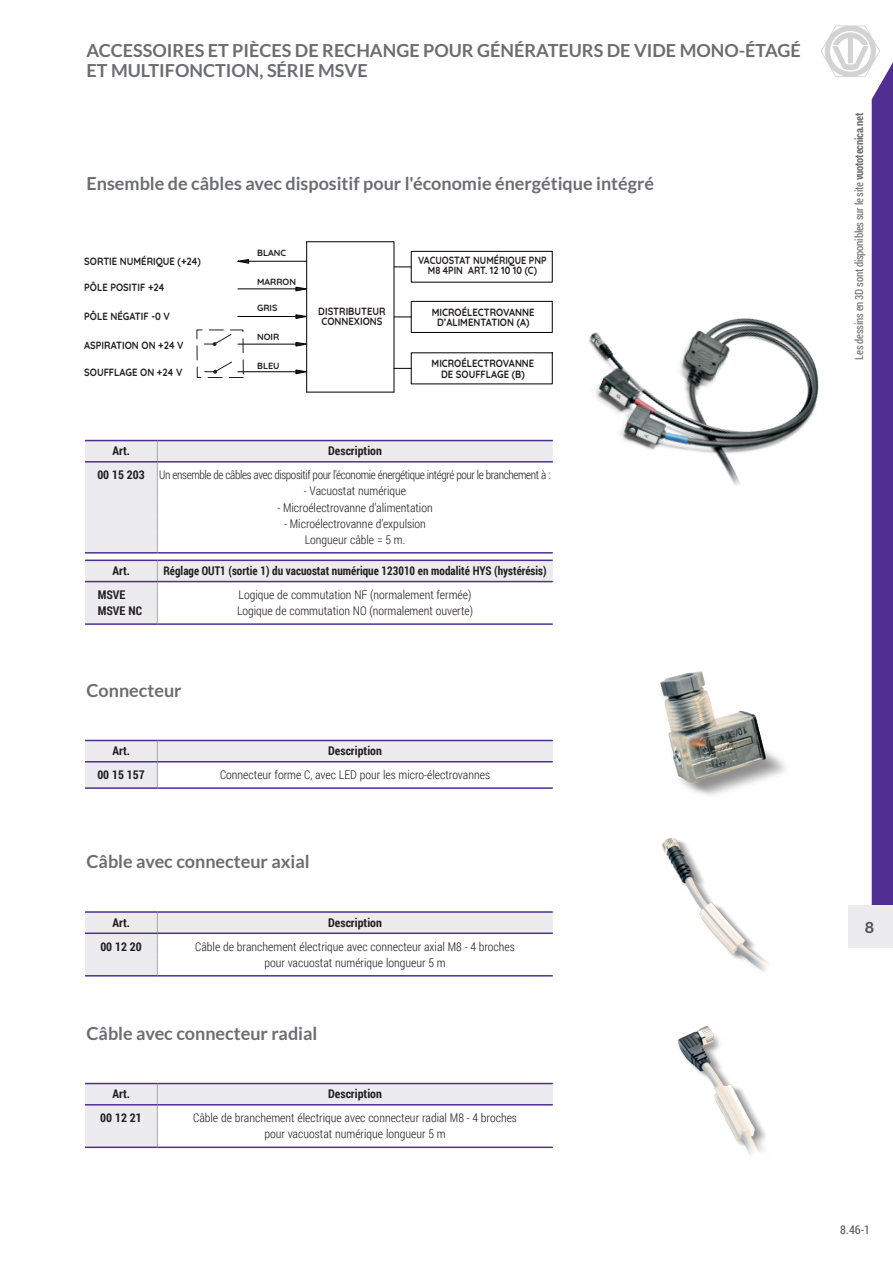
<style>
.page{position:relative;width:893px;height:1263px;background:#fff}
.page>*{position:absolute;margin:0;border:0;box-sizing:border-box;transform-origin:0 0}
.Titolo_prodotto{font:700 18px "Lato";color:#6c6d70}
.t1{font:700 15.75px "Helvetica Neue LT Std";color:#57585a}
.Titolo_tabella_Light{font:300 12px "Roboto Condensed";color:#231f20}
.Titolo_tabella{font:700 12px "Roboto Condensed";color:#231f20}
.Titolo_tabella_Light-2{font:300 12px "Roboto Condensed";letter-spacing:-.03em;color:#231f20;scale:.95 1}
.Titolo_tabella-2{font:700 12px "Roboto Condensed";color:#231f20;scale:.94 1}
.t2{font:12px "Roboto Condensed";color:#57585a}
.t3{font:11.25px "Roboto Condensed";letter-spacing:-.02em;color:#6c6d70;scale:.95 1}
.t4{font:700 10.5px/10.5px "Quicksand";color:#231f20;text-align:center;scale:.9 1}
.t5{font:700 10.5px/10.5px "Quicksand";color:#231f20;text-align:center;scale:.87 1}
.t6{font:700 9px "Quicksand";color:#231f20}
.s1{font-weight:700}
</style>
<div class="page">
<div style="left:848px;top:905px;width:45px;height:42px;background:#ececee"></div>
<svg style="left:821px;top:25px;width:72px;height:880px"></svg>
<img style="left:519px;top:217px;width:353px;height:301px">
<img style="left:660px;top:671px;width:125px;height:124px">
<img style="left:662px;top:838px;width:93px;height:123px">
<img style="left:677px;top:1026px;width:89px;height:117px">
<svg style="left:693px;top:455px;width:92px;height:63px"></svg>
<div style="left:743px;top:941px;width:72px;height:72px;background:#fff;border-radius:50%"></div>
<div style="left:729px;top:1135px;width:61px;height:61px;background:#fff;border-radius:50%"></div>
<hr style="left:307px;top:392px;width:87px;height:1px;background:#000">
<hr style="left:247px;top:261px;width:60px;height:1px;background:#000">
<svg style="left:238px;top:259px;width:11px;height:5px"></svg>
<hr style="left:238px;top:289px;width:59px;height:1px;background:#000">
<hr style="left:238px;top:316px;width:59px;height:1px;background:#000">
<hr style="left:238px;top:344px;width:59px;height:1px;background:#000">
<hr style="left:238px;top:371px;width:59px;height:1px;background:#000">
<svg style="left:296px;top:241px;width:257px;height:151px"></svg>
<svg style="left:205px;top:361px;width:27px;height:12px"></svg>
<svg style="left:204px;top:334px;width:28px;height:12px"></svg>
<svg style="left:85px;top:441px;width:468px;height:111px"></svg>
<svg style="left:157px;top:441px;width:1px;height:111px"></svg>
<hr style="left:157px;top:461px;width:396px;height:2px;background:#502e92">
<hr style="left:85px;top:552px;width:72px;height:2px;background:#502e92">
<hr style="left:157px;top:552px;width:396px;height:2px;background:#502e92">
<hr style="left:85px;top:440px;width:72px;height:1px;background:#502e92">
<hr style="left:157px;top:440px;width:396px;height:1px;background:#502e92">
<hr style="left:85px;top:461px;width:72px;height:2px;background:#502e92">
<svg style="left:85px;top:561px;width:468px;height:62px"></svg>
<hr style="left:157px;top:581px;width:396px;height:1px;background:#502e92">
<hr style="left:85px;top:623px;width:72px;height:2px;background:#502e92">
<hr style="left:157px;top:623px;width:396px;height:2px;background:#502e92">
<hr style="left:85px;top:560px;width:72px;height:1px;background:#502e92">
<hr style="left:157px;top:560px;width:396px;height:1px;background:#502e92">
<hr style="left:85px;top:581px;width:72px;height:1px;background:#502e92">
<svg style="left:85px;top:741px;width:468px;height:46px"></svg>
<hr style="left:157px;top:761px;width:396px;height:1px;background:#502e92">
<hr style="left:85px;top:787px;width:72px;height:2px;background:#502e92">
<hr style="left:157px;top:787px;width:396px;height:2px;background:#502e92">
<hr style="left:85px;top:740px;width:72px;height:1px;background:#502e92">
<hr style="left:157px;top:740px;width:396px;height:1px;background:#502e92">
<hr style="left:85px;top:761px;width:72px;height:1px;background:#502e92">
<svg style="left:85px;top:913px;width:468px;height:62px"></svg>
<hr style="left:157px;top:932px;width:396px;height:2px;background:#502e92">
<hr style="left:85px;top:975px;width:72px;height:1px;background:#502e92">
<hr style="left:157px;top:975px;width:396px;height:1px;background:#502e92">
<hr style="left:85px;top:911px;width:72px;height:2px;background:#502e92">
<hr style="left:157px;top:911px;width:396px;height:2px;background:#502e92">
<hr style="left:85px;top:932px;width:72px;height:2px;background:#502e92">
<svg style="left:85px;top:1084px;width:468px;height:62px"></svg>
<hr style="left:157px;top:1104px;width:396px;height:1px;background:#502e92">
<hr style="left:85px;top:1146px;width:72px;height:2px;background:#502e92">
<hr style="left:157px;top:1146px;width:396px;height:2px;background:#502e92">
<hr style="left:85px;top:1083px;width:72px;height:1px;background:#502e92">
<hr style="left:157px;top:1083px;width:396px;height:1px;background:#502e92">
<hr style="left:85px;top:1104px;width:72px;height:1px;background:#502e92">
<p class="Titolo_prodotto" style="left:87px;top:40px;width:716px">ACCESSOIRES ET PIÈCES DE RECHANGE POUR GÉNÉRATEURS DE VIDE MONO-ÉTAGÉ</p>
<p class="Titolo_prodotto" style="left:87px;top:60px;width:283px">ET MULTIFONCTION, SÉRIE MSVE</p>
<p class="Titolo_prodotto" style="left:87px;top:173px;width:569px">Ensemble de câbles avec dispositif pour l'économie énergétique intégré</p>
<p class="t4" style="left:84px;top:255px;width:131px">SORTIE NUMÉRIQUE (+24)</p>
<p class="t4" style="left:84px;top:281px;width:91px">PÔLE POSITIF +24</p>
<p class="t4" style="left:84px;top:310px;width:97px">PÔLE NÉGATIF -0 V</p>
<p class="t4" style="left:84px;top:339px;width:112px">ASPIRATION ON +24 V</p>
<p class="t4" style="left:84px;top:366px;width:111px">SOUFFLAGE ON +24 V</p>
<p class="t6" style="left:257px;top:246px;width:30px">BLANC</p>
<p class="t6" style="left:257px;top:275px;width:40px">MARRON</p>
<p class="t6" style="left:257px;top:301px;width:22px">GRIS</p>
<p class="t6" style="left:257px;top:330px;width:24px">NOIR</p>
<p class="t6" style="left:257px;top:358px;width:24px">BLEU</p>
<p class="t4" style="left:318px;top:305px;width:76px">DISTRIBUTEUR</p>
<p class="t4" style="left:321px;top:315px;width:69px">CONNEXIONS</p>
<p class="t5" style="left:418px;top:254px;width:149px">VACUOSTAT NUMÉRIQUE PNP<br>M8 4PIN ART. 12 10 10 (C)</p>
<p class="t4" style="left:432px;top:306px;width:116px">MICROÉLECTROVANNE<br>D’ALIMENTATION (A)</p>
<p class="t4" style="left:432px;top:357px;width:116px">MICROÉLECTROVANNE</p>
<p class="t4" style="left:441px;top:368px;width:95px">DE SOUFFLAGE (B)</p>
<p class="Titolo_tabella" style="left:112px;top:443px;width:19px">Art.</p>
<p class="Titolo_tabella" style="left:328px;top:443px;width:55px">Description</p>
<p class="Titolo_tabella_Light-2" style="left:159px;top:467px;width:413px">Un ensemble de câbles avec dispositif pour l'économie énergétique intégré pour le branchement à :</p>
<p class="Titolo_tabella_Light" style="left:304px;top:483px;width:104px">- Vacuostat numérique</p>
<p class="Titolo_tabella_Light" style="left:277px;top:499px;width:157px">- Microélectrovanne d’alimentation</p>
<p class="Titolo_tabella_Light" style="left:284px;top:515px;width:143px">- Microélectrovanne d’expulsion</p>
<p class="Titolo_tabella_Light" style="left:305px;top:531px;width:102px">Longueur câble = 5 m.</p>
<p class="Titolo_tabella" style="left:112px;top:562px;width:19px">Art.</p>
<p class="Titolo_tabella-2" style="left:164px;top:562px;width:409px">Réglage OUT1 (sortie 1) du vacuostat numérique 123010 en modalité HYS (hystérésis)</p>
<p class="Titolo_tabella_Light" style="left:239px;top:586px;width:234px">Logique de commutation NF (normalement fermée)</p>
<p class="Titolo_tabella_Light" style="left:237px;top:603px;width:238px">Logique de commutation NO (normalement ouverte)</p>
<p class="Titolo_tabella" style="left:97px;top:466px;width:49px">00 15 203</p>
<p class="Titolo_tabella" style="left:98px;top:586px;width:29px">MSVE</p>
<p class="Titolo_tabella" style="left:98px;top:602px;width:46px">MSVE NC</p>
<p class="Titolo_prodotto" style="left:87px;top:680px;width:97px">Connecteur</p>
<p class="Titolo_tabella" style="left:112px;top:743px;width:19px">Art.</p>
<p class="Titolo_tabella" style="left:328px;top:743px;width:55px">Description</p>
<p class="Titolo_tabella_Light" style="left:220px;top:767px;width:272px">Connecteur forme C, avec LED pour les micro-électrovannes</p>
<p class="Titolo_tabella" style="left:97px;top:766px;width:49px">00 15 157</p>
<p class="Titolo_prodotto" style="left:87px;top:851px;width:225px">Câble avec connecteur axial</p>
<p class="Titolo_tabella" style="left:112px;top:914px;width:19px">Art.</p>
<p class="Titolo_tabella" style="left:328px;top:914px;width:55px">Description</p>
<p class="Titolo_tabella_Light" style="left:195px;top:938px;width:321px">Câble de branchement électrique avec connecteur axial M8 - 4 broches</p>
<p class="Titolo_tabella_Light" style="left:264px;top:954px;width:183px">pour vacuostat numérique longueur 5 m</p>
<p class="Titolo_tabella" style="left:100px;top:938px;width:43px">00 12 20</p>
<p class="Titolo_prodotto" style="left:87px;top:1023px;width:232px">Câble avec connecteur radial</p>
<p class="Titolo_tabella" style="left:112px;top:1086px;width:19px">Art.</p>
<p class="Titolo_tabella" style="left:328px;top:1086px;width:55px">Description</p>
<p class="Titolo_tabella_Light" style="left:193px;top:1110px;width:325px">Câble de branchement électrique avec connecteur radial M8 - 4 broches</p>
<p class="Titolo_tabella_Light" style="left:264px;top:1126px;width:183px">pour vacuostat numérique longueur 5 m</p>
<p class="Titolo_tabella" style="left:100px;top:1109px;width:43px">00 12 21</p>
<p class="t3" style="left:851px;top:360px;width:261px;rotate:-90deg">Les dessins en 3D sont disponibles sur le site <span class="s1">vuototecnica.net</span></p>
<h2 class="t1" style="left:865px;top:918px;width:10px">8</h2>
<p class="t2" style="left:840px;top:1221px;width:31px">8.46-1</p>
</div>
